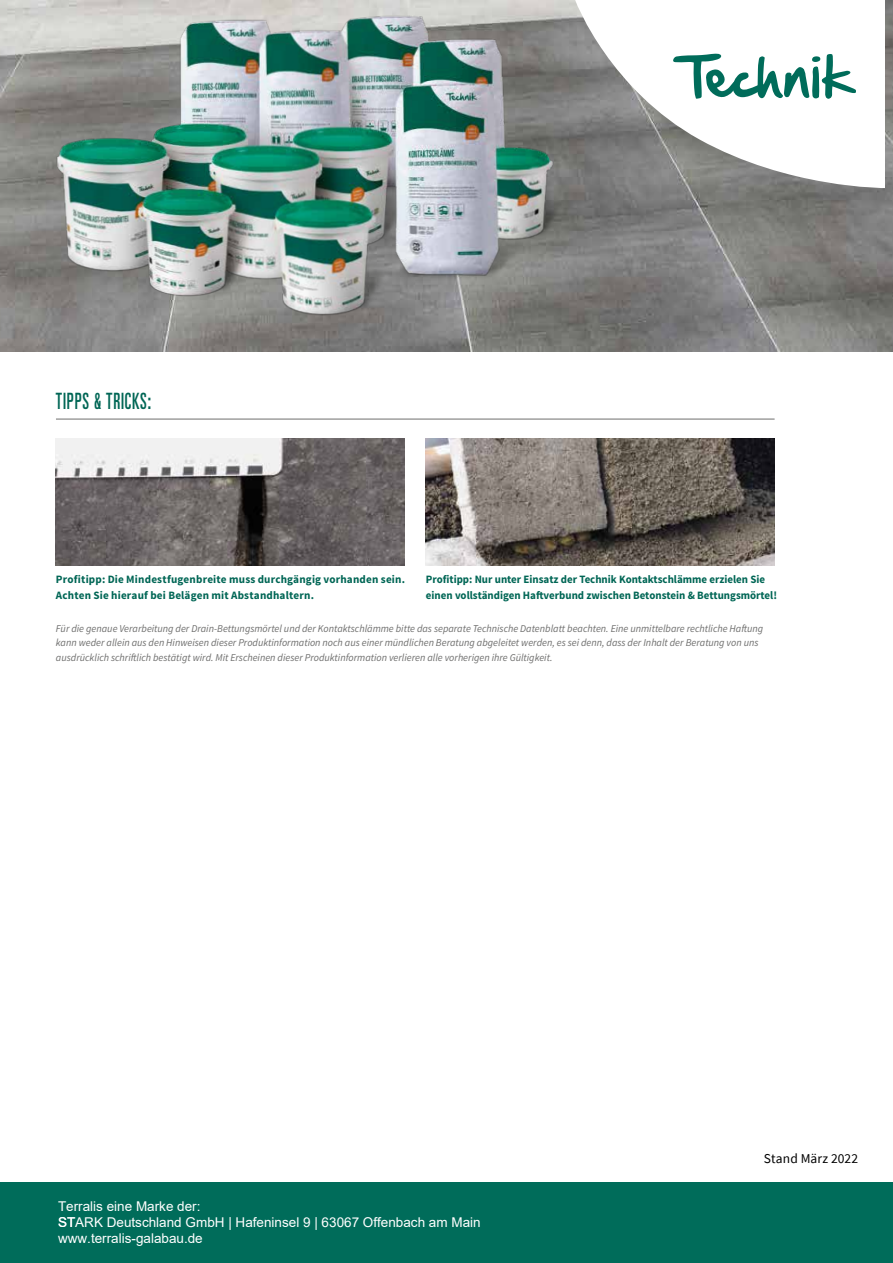
<style>
.page{position:relative;width:893px;height:1263px;background:#fff}
.page>*{position:absolute;margin:0;border:0;box-sizing:border-box;transform-origin:0 0}
.t1{font:ultra-condensed 22.5px "Univers LT Std";letter-spacing:.045em;color:#065;scale:.8 1}
.t2{font:13.5px/16.2px "Arial";color:#fff}
.t3{font:13.5px "Source Sans Pro";letter-spacing:.01em;color:#000}
.t4{font:700 11.25px/15.8px "Source Sans Pro";color:#065}
.t5{font:italic 10.5px/14.7px "Source Sans Pro";color:#6f6f6e}
</style>
<div class="page">
<div style="left:0;top:1182px;width:893px;height:81px;background:#006c5a"></div>
<img style="left:0;top:0;width:893px;height:351px">
<svg style="left:573px;top:0;width:312px;height:189px"></svg>
<svg style="left:673px;top:53px;width:185px;height:46px"></svg>
<img style="left:31px;top:0;width:542px;height:352px">
<img style="left:56px;top:439px;width:349px;height:126px">
<img style="left:426px;top:439px;width:349px;height:126px">
<hr style="left:56px;top:419px;width:719px;height:1px;background:#6f6f6e">
<h1 class="t1" style="left:56px;top:388px;width:120px">TIPPS &amp; TRICKS:</h1>
<p class="t4" style="left:56px;top:572px;width:351px">Profitipp: Die Mindestfugenbreite muss durchgängig vorhanden sein.<br>Achten Sie hierauf bei Belägen mit Abstandhaltern.</p>
<p class="t4" style="left:426px;top:572px;width:353px">Profitipp: Nur unter Einsatz der Technik Kontaktschlämme erzielen Sie einen vollständigen Haftverbund zwischen Betonstein &amp; Bettungsmörtel!</p>
<p class="t5" style="left:56px;top:621px;width:709px">Für die genaue Verarbeitung der Drain-Bettungsmörtel und der Kontaktschlämme bitte das separate Technische Datenblatt beachten. Eine unmittelbare rechtliche Haftung kann weder allein aus den Hinweisen dieser Produktinformation noch aus einer mündlichen Beratung abgeleitet werden, es sei denn, dass der Inhalt der Beratung von uns ausdrücklich schriftlich bestätigt wird. Mit Erscheinen dieser Produktinformation verlieren alle vorherigen ihre Gültigkeit.</p>
<p class="t2" style="left:58px;top:1198px;width:424px">Terralis eine Marke der:<br>STARK Deutschland GmbH | Hafeninsel 9 | 63067 Offenbach am Main www.terralis-galabau.de</p>
<p class="t3" style="left:764px;top:1150px;width:96px">Stand März 2022</p>
</div>
